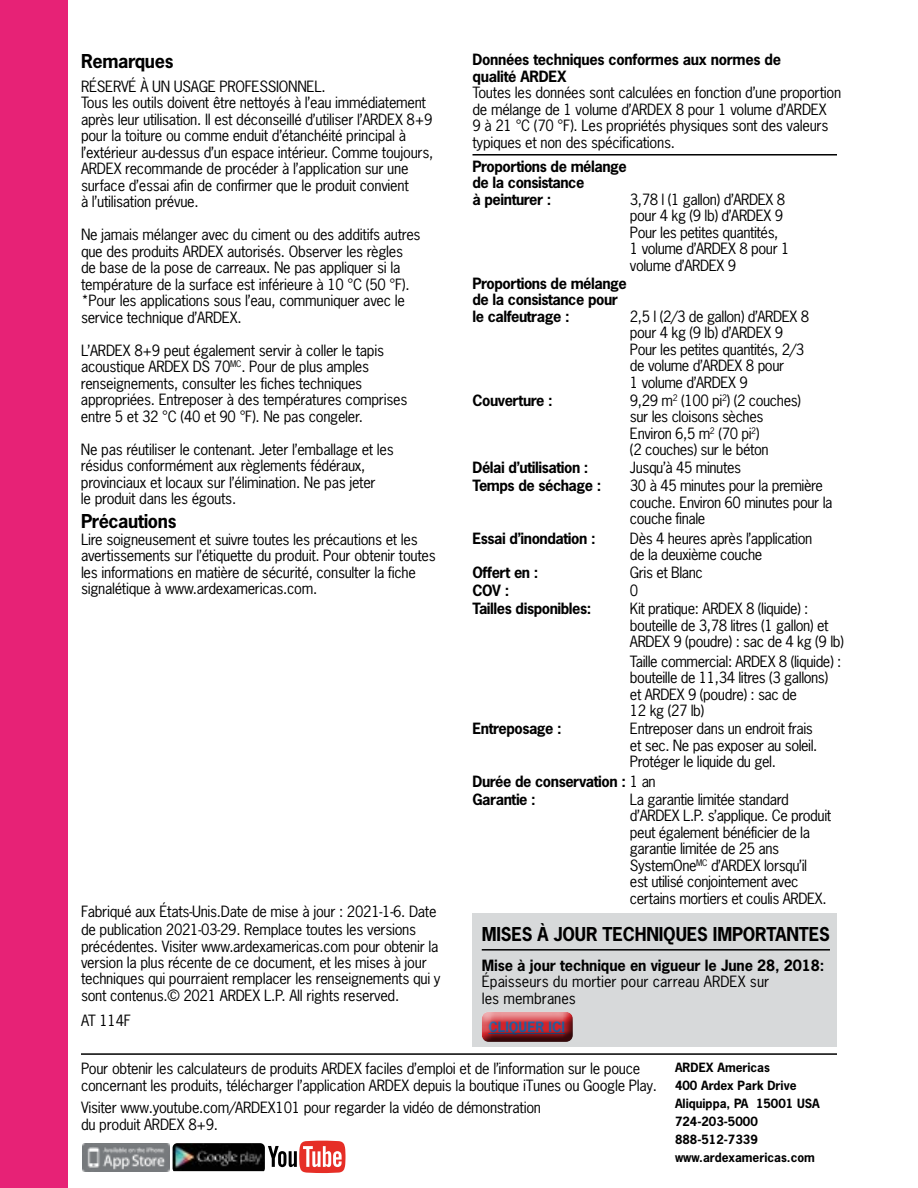
<style>
.page{position:relative;width:918px;height:1188px;background:#fff}
.page>*{position:absolute;margin:0;border:0;box-sizing:border-box;transform-origin:0 0}
.t1{font:700 18px "News Gothic Std";letter-spacing:-.01em;color:#000}
.t2{font:14.7px/16.5px "News Gothic Std";letter-spacing:-.02em;color:#000}
.t3{font:700 14.7px/16.5px "News Gothic Std";letter-spacing:-.03em;color:#000}
.t4{font:14.7px/16.5px "News Gothic Std";color:#000}
.t5{font:700 14.7px "News Gothic Std";letter-spacing:-.01em;color:#000}
.t6{font:700 13.5px "News Gothic Std";color:#215e9e}
.t7{font:700 12px/18px "News Gothic Std";color:#000}
.s1{font-weight:400}
</style>
<div class="page">
<div style="left:0;top:0;width:68px;height:1188px;background:#e72276"></div>
<hr style="left:81px;top:1053px;width:756px;height:2px;background:#000">
<img style="left:82px;top:1143px;width:87px;height:29px">
<img style="left:173px;top:1143px;width:92px;height:28px">
<svg style="left:268px;top:1141px;width:77px;height:32px"></svg>
<hr style="left:472px;top:154px;width:365px;height:2px;background:#000">
<div style="left:472px;top:913px;width:365px;height:134px;background:#d7d9da"></div>
<div style="left:470px;top:1000px;width:111px;height:42px;background:#d7d9da"></div>
<div style="left:475px;top:1007px;width:109px;height:35px;background:#000;opacity:.75"></div>
<hr style="left:482px;top:949px;width:348px;height:2px;background:#000">
<p class="t1" style="left:81px;top:49px;width:94px">Remarques</p>
<p class="t2" style="left:81px;top:78px;width:354px">RÉSERVÉ À UN USAGE PROFESSIONNEL.<br>Tous les outils doivent être nettoyés à l’eau immédiatement après leur utilisation. Il est déconseillé d’utiliser l’ARDEX 8+9 pour la toiture ou comme enduit d’étanchéité principal à l’extérieur au-dessus d’un espace intérieur. Comme toujours, ARDEX recommande de procéder à l’application sur une surface d’essai afin de confirmer que le produit convient<br>à l’utilisation prévue.</p>
<p class="t2" style="left:81px;top:226px;width:341px">Ne jamais mélanger avec du ciment ou des additifs autres que des produits ARDEX autorisés. Observer les règles de base de la pose de carreaux. Ne pas appliquer si la température de la surface est inférieure à 10 °C (50 °F). *Pour les applications sous l’eau, communiquer avec le service technique d’ARDEX.</p>
<p class="t2" style="left:81px;top:342px;width:328px">L’ARDEX 8+9 peut également servir à coller le tapis acoustique ARDEX DS 70<sup>MC</sup>. Pour de plus amples renseignements, consulter les fiches techniques appropriées. Entreposer à des températures comprises entre 5 et 32 °C (40 et 90 °F). Ne pas congeler.</p>
<p class="t2" style="left:81px;top:441px;width:314px">Ne pas réutiliser le contenant. Jeter l’emballage et les résidus conformément aux règlements fédéraux, provinciaux et locaux sur l’élimination. Ne pas jeter<br>le produit dans les égouts.</p>
<p class="t1" style="left:81px;top:510px;width:97px">Précautions</p>
<p class="t2" style="left:81px;top:531px;width:356px">Lire soigneusement et suivre toutes les précautions et les avertissements sur l’étiquette du produit. Pour obtenir toutes les informations en matière de sécurité, consulter la fiche signalétique à www.ardexamericas.com.</p>
<p class="t3" style="left:472px;top:51px;width:310px">Données techniques conformes aux normes de qualité ARDEX</p>
<p class="t2" style="left:472px;top:84px;width:370px">Toutes les données sont calculées en fonction d’une proportion de mélange de 1 volume d’ARDEX 8 pour 1 volume d’ARDEX<br>9 à 21 °C (70 °F). Les propriétés physiques sont des valeurs typiques et non des spécifications.</p>
<p class="t3" style="left:472px;top:158px;width:156px">Proportions de mélange de la consistance<br>à peinturer :</p>
<p class="t2" style="left:630px;top:191px;width:161px">3,78 l (1 gallon) d’ARDEX 8 pour 4 kg (9 lb) d’ARDEX 9<br>Pour les petites quantités,<br>1 volume d’ARDEX 8 pour 1 volume d’ARDEX 9</p>
<p class="t3" style="left:472px;top:275px;width:156px">Proportions de mélange de la consistance pour le calfeutrage :</p>
<p class="t2" style="left:630px;top:308px;width:181px">2,5 l (2/3 de gallon) d’ARDEX 8 pour 4 kg (9 lb) d’ARDEX 9<br>Pour les petites quantités, 2/3 de volume d’ARDEX 8 pour<br>1 volume d’ARDEX 9</p>
<p class="t3" style="left:472px;top:392px;width:82px">Couverture :</p>
<p class="t2" style="left:630px;top:392px;width:173px">9,29 m<sup>2</sup> (100 pi<sup>2</sup>) (2 couches) sur les cloisons sèches<br>Environ 6,5 m<sup>2</sup> (70 pi<sup>2</sup>)<br>(2 couches) sur le béton</p>
<p class="t3" style="left:472px;top:459px;width:118px">Délai d’utilisation :</p>
<p class="t2" style="left:630px;top:459px;width:113px">Jusqu’à 45 minutes</p>
<p class="t3" style="left:472px;top:477px;width:130px">Temps de séchage :</p>
<p class="t2" style="left:630px;top:477px;width:204px">30 à 45 minutes pour la première couche. Environ 60 minutes pour la couche finale</p>
<p class="t3" style="left:472px;top:530px;width:125px">Essai d’inondation :</p>
<p class="t2" style="left:630px;top:530px;width:184px">Dès 4 heures après l’application de la deuxième couche</p>
<p class="t3" style="left:472px;top:564px;width:67px">Offert en :</p>
<p class="t2" style="left:630px;top:564px;width:74px">Gris et Blanc</p>
<p class="t3" style="left:472px;top:582px;width:38px">COV :</p>
<p class="t2" style="left:630px;top:582px;width:10px">0</p>
<p class="t3" style="left:472px;top:600px;width:120px">Tailles disponibles:</p>
<p class="t2" style="left:630px;top:600px;width:216px">Kit pratique: ARDEX 8 (liquide) : bouteille de 3,78 litres (1 gallon) et<br>ARDEX 9 (poudre) : sac de 4 kg (9 lb)</p>
<p class="t2" style="left:630px;top:653px;width:213px">Taille commercial: ARDEX 8 (liquide) : bouteille de 11,34 litres (3 gallons) et ARDEX 9 (poudre) : sac de<br>12 kg (27 lb)</p>
<p class="t3" style="left:472px;top:720px;width:91px">Entreposage :</p>
<p class="t2" style="left:630px;top:720px;width:189px">Entreposer dans un endroit frais et sec. Ne pas exposer au soleil.<br>Protéger le liquide du gel.</p>
<p class="t3" style="left:472px;top:772px;width:185px;line-height:18px">Durée de conservation : <span class="s1">1 an<br></span>Garantie :</p>
<p class="t2" style="left:630px;top:791px;width:203px">La garantie limitée standard d’ARDEX L.P. s’applique. Ce produit peut également bénéficier de la garantie limitée de 25 ans<br>SystemOne<sup>MC</sup> d’ARDEX lorsqu’il<br>est utilisé conjointement avec certains mortiers et coulis ARDEX.</p>
<p class="t1" style="left:482px;top:922px;width:350px">MISES À JOUR TECHNIQUES IMPORTANTES</p>
<p class="t5" style="left:482px;top:955px;width:344px">Mise à jour technique en vigueur le June 28, 2018:</p>
<p class="t4" style="left:482px;top:973px;width:289px">Épaisseurs du mortier pour carreau ARDEX sur les membranes</p>
<p class="t6" style="left:489px;top:1018px;width:78px">CLIQUER ICI</p>
<p class="t2" style="left:81px;top:903px;width:361px">Fabriqué aux États-Unis.Date de mise à jour : 2021-1-6. Date de publication 2021-03-29. Remplace toutes les versions précédentes. Visiter www.ardexamericas.com pour obtenir la version la plus récente de ce document, et les mises à jour techniques qui pourraient remplacer les renseignements qui y sont contenus.© 2021 ARDEX L.P. All rights reserved.</p>
<p class="t2" style="left:81px;top:1013px;width:51px">AT 114F</p>
<p class="t2" style="left:81px;top:1060px;width:578px">Pour obtenir les calculateurs de produits ARDEX faciles d’emploi et de l’information sur le pouce concernant les produits, télécharger l’application ARDEX depuis la boutique iTunes ou Google Play.</p>
<p class="t2" style="left:81px;top:1099px;width:462px">Visiter www.youtube.com/ARDEX101 pour regarder la vidéo de démonstration du produit ARDEX 8+9.</p>
<p class="t7" style="left:675px;top:1058px;width:146px">ARDEX Americas<br>400 Ardex Park Drive<br>Aliquippa, PA 15001 USA<br>724-203-5000<br>888-512-7339 www.ardexamericas.com</p>
</div>
